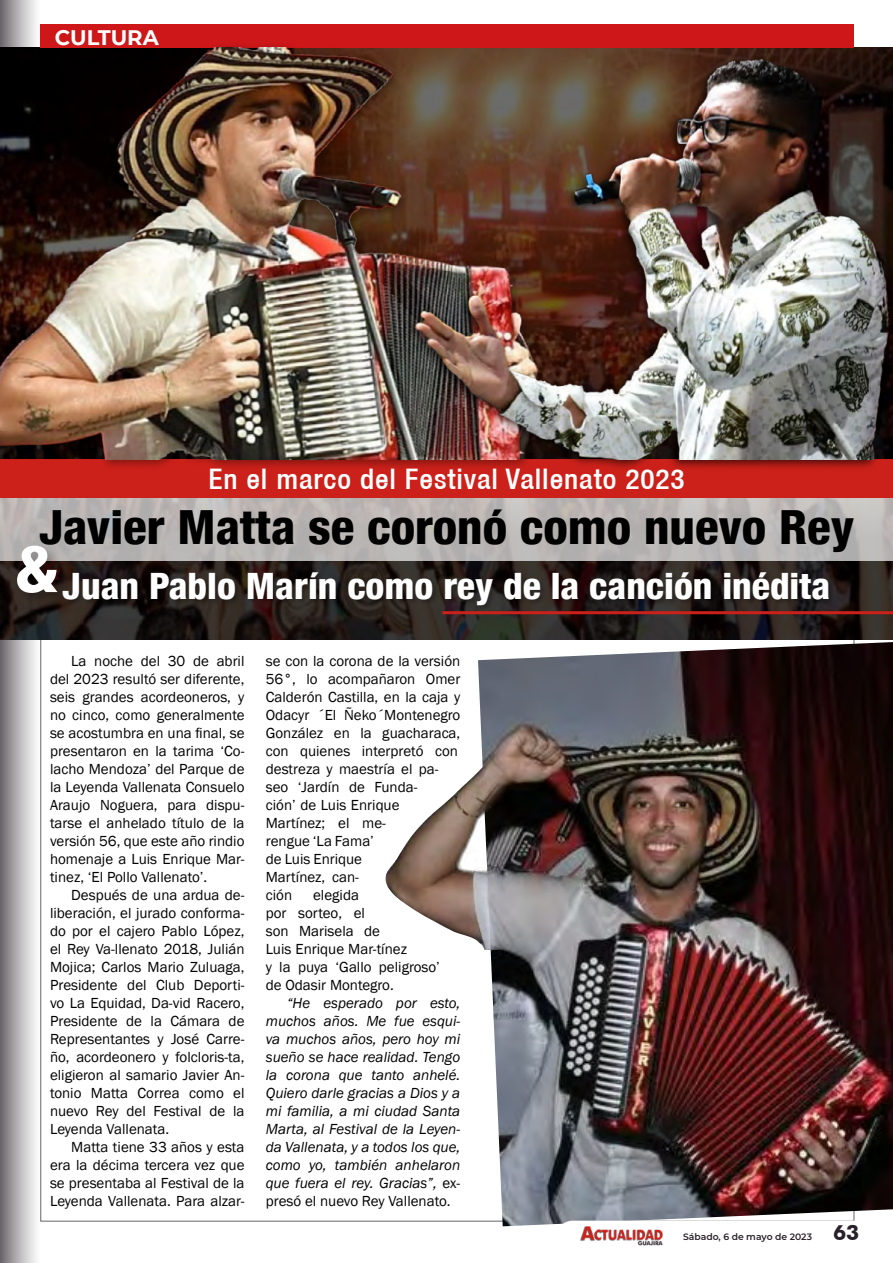
<style>
.page{position:relative;width:893px;height:1263px;background:#fff}
.page>*{position:absolute;margin:0;border:0;box-sizing:border-box;transform-origin:0 0}
.t1{font:800 condensed 47.1px "Helvetica 87";color:#000;scale:1.04 1}
.t2{font:800 condensed 36.3px "Helvetica 87";color:#fff;scale:1.04 1}
.t3{font:800 condensed 33.15px "Helvetica 87";color:#e63623;scale:1.04 1}
.t4{font:500 condensed 28.35px "Helvetica 67";letter-spacing:.03em;color:#fff;scale:1.04 1}
.t5{font:700 21px "Montserrat";letter-spacing:-.005em;color:#fff}
.t6{font:700 21px "Futura BT";color:#292129}
.t7{font:15px/18px "Franklin Gothic";color:#000;text-align:justify}
.t8{font:italic 15px/18px "Franklin Gothic";color:#000;text-align:justify}
.t9{font:600 9.15px "Montserrat";color:#292129}
.s1{font-style:normal}
</style>
<div class="page">
<div style="left:0;top:0;width:40px;height:1263px;background:linear-gradient(to right,#6f6a6f,#fff)"></div>
<svg style="left:0;top:560px;width:893px;height:80px;background:#28221f"></svg>
<div style="left:0;top:460px;width:893px;height:38px;background:#cc211a"></div>
<svg style="left:0;top:498px;width:893px;height:62px;background:#bab6b4"></svg>
<div style="left:62px;top:571px;width:773px;height:40px;background:#000;opacity:.25"></div>
<div style="left:16px;top:544px;width:53px;height:61px;background:#000;opacity:.25"></div>
<hr style="left:442px;top:611px;width:451px;height:3px;background:#cc211a">
<div style="left:40px;top:24px;width:814px;height:24px;background:#cd1719"></div>
<div style="left:0;top:42px;width:549px;height:429px;background:#000;opacity:.35"></div>
<img style="left:0;top:47px;width:613px;height:412px">
<div style="left:404px;top:53px;width:489px;height:418px;background:#000;opacity:.65"></div>
<img style="left:410px;top:55px;width:483px;height:404px">
<img style="left:478px;top:642px;width:415px;height:584px">
<svg style="left:556px;top:1220px;width:337px;height:26px"></svg>
<img style="left:385px;top:726px;width:147px;height:228px">
<h3 class="t5" style="left:55px;top:23px;width:105px">CULTURA</h3>
<h3 class="t4" style="left:208px;top:462px;width:459px">En el marco del Festival Vallenato 2023</h3>
<h1 class="t1" style="left:39px;top:498px;width:785px">Javier Matta se coronó como nuevo Rey</h1>
<h2 class="t2" style="left:16px;top:563px;width:785px"><sup>&amp;</sup>Juan Pablo Marín como rey de la canción inédita</h2>
<h3 class="t3" style="left:39px;top:547px;width:22px">&amp;</h3>
<p class="t7" style="left:50px;top:652px;width:196px;text-indent:21px">La noche del 30 de abril del 2023 resultó ser diferente, seis grandes acordeoneros, y no cinco, como generalmente se acostumbra en una final, se presentaron en la tarima ‘Co&shy;lacho Mendoza’ del Parque de la Leyenda Vallenata Consuelo Araujo Noguera, para dispu&shy;tarse el anhelado título de la versión 56, que este año rindio homenaje a Luis Enrique Mar&shy;tinez, ‘El Pollo Vallenato’.</p>
<p class="t7" style="left:50px;top:886px;width:196px;text-indent:21px">Después de una ardua de&shy;liberación, el jurado conforma&shy;do por el cajero Pablo López, el Rey Va-llenato 2018, Julián Mojica; Carlos Mario Zuluaga, Presidente del Club Deporti&shy;vo La Equidad, Da-vid Racero, Presidente de la Cámara de Representantes y José Carre&shy;ño, acordeonero y folcloris-ta, eligieron al samario Javier An&shy;tonio Matta Correa como el nuevo Rey del Festival de la Leyenda Vallenata.</p>
<p class="t7" style="left:50px;top:1138px;width:196px;text-indent:21px">Matta tiene 33 años y esta era la décima tercera vez que se presentaba al Festival de la Leyenda Vallenata. Para alzar-</p>
<p class="t7" style="left:266px;top:652px;width:196px;text-align:left">se con la corona de la versión<br>56°, lo acompañaron Omer<br>Calderón Castilla, en la caja y<br>Odacyr ´El Ñeko´Montenegro<br>González en la guacharaca, con quienes interpretó con destreza y maestría el pa&shy;seo ‘Jardín de Funda-<br>ción’ de Luis Enrique<br>Martínez; el me-<br>rengue ‘La Fama’<br>de Luis Enrique<br>Martínez, can-<br>ción</p>
<p class="t7" style="left:266px;top:886px;width:176px;text-align:left;text-indent:47px">elegida<br>por sorteo, el<br>son Marisela de<br>Luis Enrique Mar-tínez<br>y la puya ‘Gallo peligroso’ de Odasir Montegro.</p>
<p class="t8" style="left:266px;top:994px;width:196px;text-indent:21px">“He esperado por esto, muchos años. Me fue esqui&shy;va muchos años, pero hoy mi sueño se hace realidad. Tengo la corona que tanto anhelé.<br>Quiero darle gracias a Dios y a mi familia, a mi ciudad Santa Marta, al Festival de la Leyen&shy;da Vallenata, y a todos los que, como yo, también anhelaron que fuera el rey. Gracias”, <span class="s1">ex&shy;presó el nuevo Rey Vallenato.</span></p>
<p class="t9" style="left:683px;top:1230px;width:130px">Sábado, 6 de mayo de 2023</p>
<h3 class="t6" style="left:833px;top:1220px;width:28px">63</h3>
</div>
